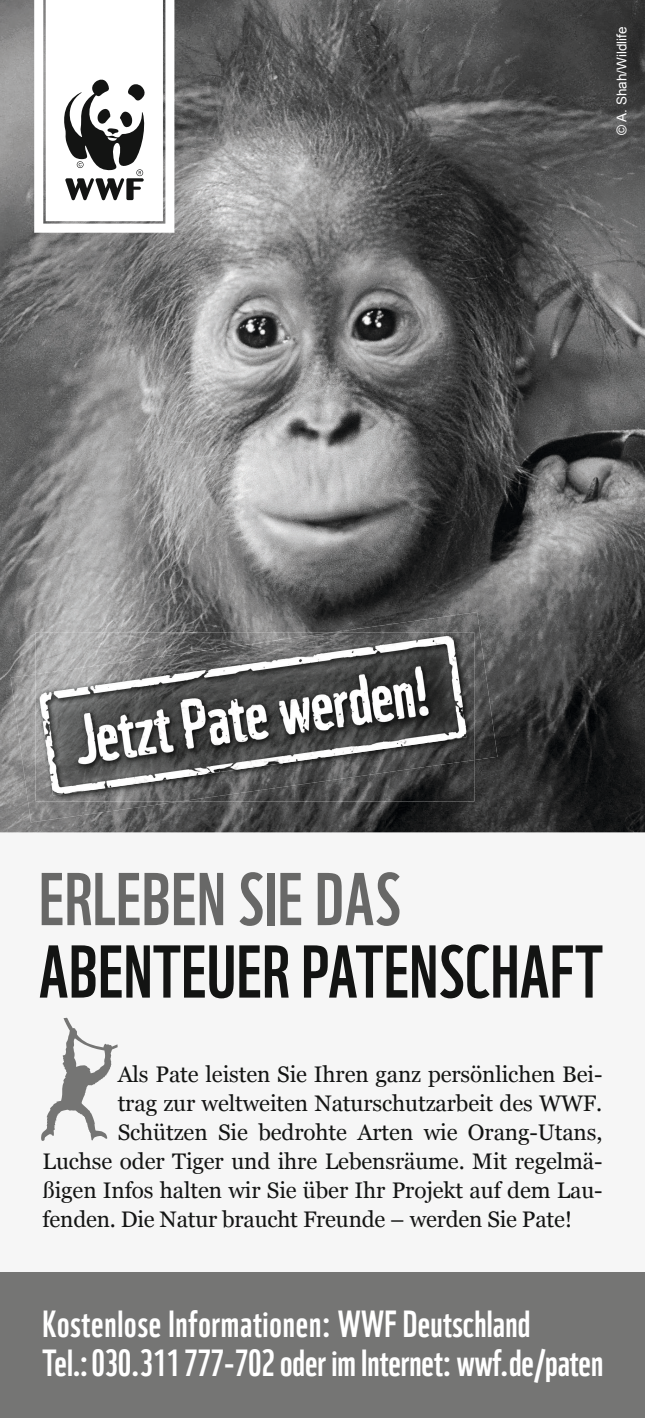
<style>
.page{position:relative;width:645px;height:1418px;background:#fff}
.page>*{position:absolute;margin:0;border:0;box-sizing:border-box;transform-origin:0 0}
.t1{font:72.5px "WWF";letter-spacing:.005em;color:#131413}
.t2{font:72.5px "WWF";letter-spacing:.01em;color:#686867}
.t3{font:36.75px/38.2px "WWF";letter-spacing:.005em;color:#fff}
.t4{font:22.5px "Georgia";letter-spacing:-.005em;color:#131413}
.t5{font:13.5px "Arial";color:#fff}
</style>
<div class="page">
<div style="left:0;top:0;width:645px;height:1417px;background:#f6f6f6"></div>
<img style="left:0;top:0;width:645px;height:832px">
<svg style="left:34px;top:0;width:140px;height:233px"></svg>
<div style="left:0;top:1272px;width:645px;height:145px;background:#757574"></div>
<svg style="left:41px;top:1017px;width:77px;height:124px"></svg>
<img style="left:36px;top:632px;width:438px;height:169px">
<img style="left:21px;top:752px;width:158px;height:70px">
<img style="left:416px;top:612px;width:81px;height:148px">
<img style="left:11px;top:674px;width:25px;height:78px">
<img style="left:333px;top:620px;width:84px;height:12px">
<img style="left:39px;top:637px;width:427px;height:158px">
<p class="t5" style="left:613px;top:135px;width:110px;rotate:-90deg">© A. Shah/Wildlife</p>
<h1 class="t2" style="left:39px;top:842px;width:363px">ERLEBEN SIE DAS</h1>
<h1 class="t1" style="left:39px;top:914px;width:565px">ABENTEUER PATENSCHAFT</h1>
<p class="t4" style="left:118px;top:1057px;width:486px">Als Pate leisten Sie Ihren ganz persönlichen Bei-</p>
<p class="t4" style="left:118px;top:1086px;width:486px">trag zur weltweiten Naturschutzarbeit des WWF.</p>
<p class="t4" style="left:118px;top:1115px;width:486px">Schützen Sie bedrohte Arten wie Orang-Utans,</p>
<p class="t4" style="left:43px;top:1144px;width:561px">Luchse oder Tiger und ihre Lebensräume. Mit regelmä-</p>
<p class="t4" style="left:43px;top:1173px;width:561px">ßigen Infos halten wir Sie über Ihr Projekt auf dem Lau-</p>
<p class="t4" style="left:43px;top:1202px;width:531px">fenden. Die Natur braucht Freunde – werden Sie Pate!</p>
<h2 class="t3" style="left:43px;top:1301px;width:562px">Kostenlose Informationen: WWF Deutschland<br>Tel.: 030.311 777-702 oder im Internet: wwf.de/paten</h2>
</div>
